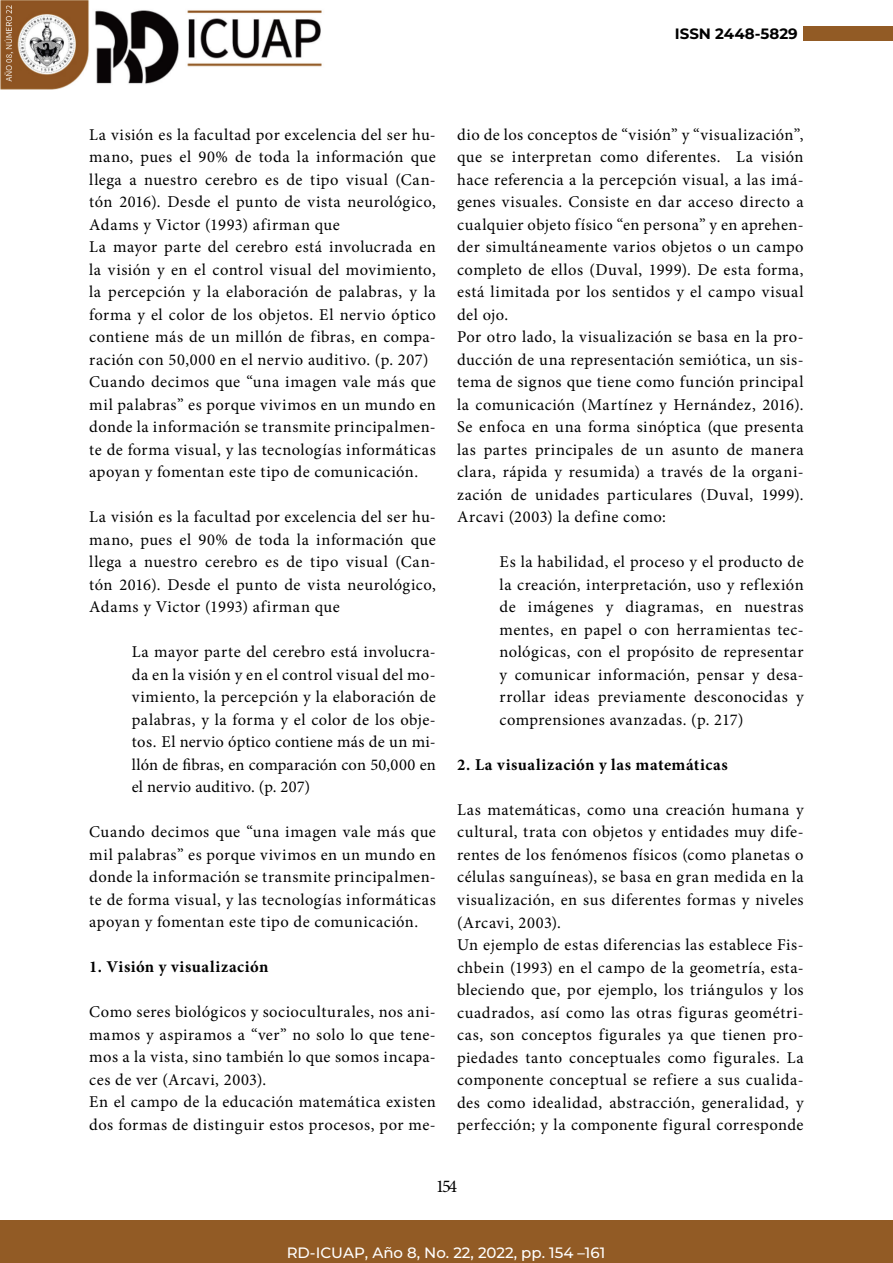
<style>
.page{position:relative;width:893px;height:1263px;background:#fff}
.page>*{position:absolute;margin:0;border:0;box-sizing:border-box;transform-origin:0 0}
.t1{font:18px "Minion Pro";color:#000}
.t2{font:16.5px/22.5px "Minion Pro";letter-spacing:.03em;color:#000}
.t3{font:700 16.5px "Minion Pro";letter-spacing:.035em;color:#000}
.t4{font:500 15px "Montserrat";color:#fff}
.t5{font:700 15px "Montserrat";color:#000}
</style>
<div class="page">
<img style="left:1px;top:1px;width:321px;height:88px">
<div style="left:804px;top:26px;width:89px;height:14px;background:#925b25"></div>
<div style="left:0;top:1220px;width:893px;height:43px;background:#925b25"></div>
<p class="t5" style="left:675px;top:23px;width:124px">ISSN 2448-5829</p>
<p class="t2" style="left:89px;top:123px;width:348px">La visión es la facultad por excelencia del ser hu&shy;mano, pues el 90% de toda la información que llega a nuestro cerebro es de tipo visual (Can&shy;tón 2016). Desde el punto de vista neurológico, Adams y Victor (1993) afirman que<br>La mayor parte del cerebro está involucrada en la visión y en el control visual del movimiento, la percepción y la elaboración de palabras, y la forma y el color de los objetos. El nervio óptico contiene más de un millón de fibras, en compa&shy;ración con 50,000 en el nervio auditivo. (p. 207)<br>Cuando decimos que “una imagen vale más que mil palabras” es porque vivimos en un mundo en donde la información se transmite principalmen&shy;te de forma visual, y las tecnologías informáticas apoyan y fomentan este tipo de comunicación.</p>
<p class="t2" style="left:89px;top:506px;width:348px;text-align:justify">La visión es la facultad por excelencia del ser hu&shy;mano, pues el 90% de toda la información que llega a nuestro cerebro es de tipo visual (Can&shy;tón 2016). Desde el punto de vista neurológico, Adams y Victor (1993) afirman que</p>
<p class="t2" style="left:132px;top:641px;width:306px;text-align:justify">La mayor parte del cerebro está involucra&shy;da en la visión y en el control visual del mo&shy;vimiento, la percepción y la elaboración de palabras, y la forma y el color de los obje&shy;tos. El nervio óptico contiene más de un mi&shy;llón de fibras, en comparación con 50,000 en el nervio auditivo. (p. 207)</p>
<p class="t2" style="left:89px;top:821px;width:348px;text-align:justify">Cuando decimos que “una imagen vale más que mil palabras” es porque vivimos en un mundo en donde la información se transmite principalmen&shy;te de forma visual, y las tecnologías informáticas apoyan y fomentan este tipo de comunicación.</p>
<p class="t3" style="left:89px;top:955px;width:181px">1. Visión y visualización</p>
<p class="t2" style="left:89px;top:1001px;width:348px">Como seres biológicos y socioculturales, nos ani&shy;mamos y aspiramos a “ver” no solo lo que tene&shy;mos a la vista, sino también lo que somos incapa&shy;ces de ver (Arcavi, 2003).<br>En el campo de la educación matemática existen dos formas de distinguir estos procesos, por me-</p>
<p class="t2" style="left:457px;top:123px;width:348px">dio de los conceptos de “visión” y “visualización”, que se interpretan como diferentes. La visión hace referencia a la percepción visual, a las imá&shy;genes visuales. Consiste en dar acceso directo a cualquier objeto físico “en persona” y en aprehen&shy;der simultáneamente varios objetos o un campo completo de ellos (Duval, 1999). De esta forma, está limitada por los sentidos y el campo visual del ojo.<br>Por otro lado, la visualización se basa en la pro&shy;ducción de una representación semiótica, un sis&shy;tema de signos que tiene como función principal la comunicación (Martínez y Hernández, 2016).<br>Se enfoca en una forma sinóptica (que presenta las partes principales de un asunto de manera clara, rápida y resumida) a través de la organi&shy;zación de unidades particulares (Duval, 1999).<br>Arcavi (2003) la define como:</p>
<p class="t2" style="left:500px;top:551px;width:306px;text-align:justify">Es la habilidad, el proceso y el producto de la creación, interpretación, uso y reflexión de imágenes y diagramas, en nuestras mentes, en papel o con herramientas tec&shy;nológicas, con el propósito de representar y comunicar información, pensar y desa&shy;rrollar ideas previamente desconocidas y comprensiones avanzadas. (p. 217)</p>
<p class="t3" style="left:457px;top:753px;width:272px">2. La visualización y las matemáticas</p>
<p class="t2" style="left:457px;top:798px;width:348px">Las matemáticas, como una creación humana y cultural, trata con objetos y entidades muy dife&shy;rentes de los fenómenos físicos (como planetas o células sanguíneas), se basa en gran medida en la visualización, en sus diferentes formas y niveles (Arcavi, 2003).<br>Un ejemplo de estas diferencias las establece Fis&shy;chbein (1993) en el campo de la geometría, esta&shy;bleciendo que, por ejemplo, los triángulos y los cuadrados, así como las otras figuras geométri&shy;cas, son conceptos figurales ya que tienen pro&shy;piedades tanto conceptuales como figurales. La componente conceptual se refiere a sus cualida&shy;des como idealidad, abstracción, generalidad, y perfección; y la componente figural corresponde</p>
<p class="t1" style="left:436px;top:1174px;width:23px">154</p>
<p class="t4" style="left:287px;top:1242px;width:320px">RD-ICUAP, Año 8, No. 22, 2022, pp. 154 –161</p>
</div>
